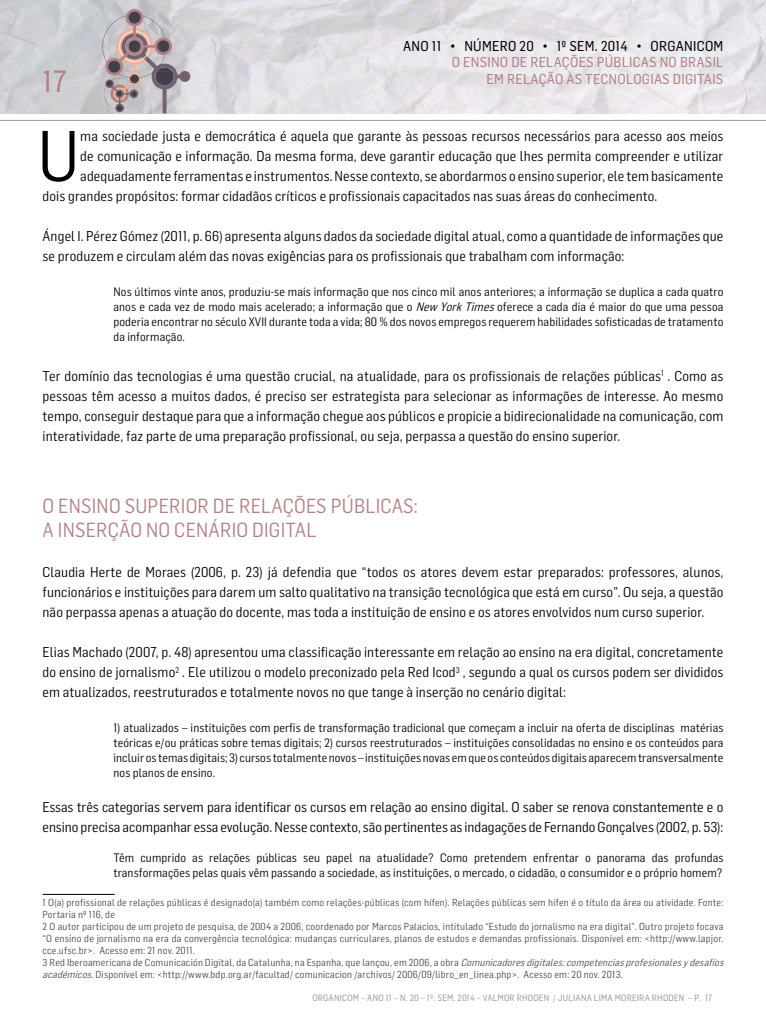
<style>
.page{position:relative;width:766px;height:1021px;background:#fff}
.page>*{position:absolute;margin:0;border:0;box-sizing:border-box;transform-origin:0 0}
.t1{font:70.1px "Flama Semicondensed";color:#000}
.t2{font:30px "Flama Semicondensed Basic";color:#b38184}
.t3{font:20px/24px "Flama Semicondensed";letter-spacing:.01em;color:#b38184}
.t4{font:14px/20px "Flama Semicondensed";letter-spacing:.01em;color:#000;text-align:justify}
.t5{font:14px/16.8px "Flama Semicondensed Basic";letter-spacing:.02em;color:#b38184;text-align:right}
.t6{font:14px "Flama Semicondensed Basic";letter-spacing:.02em;color:#000}
.t7{font:12px/15px "Flama Semicondensed";letter-spacing:.01em;color:#000;text-align:justify}
.t8{font:10px/12px "Flama Semicondensed";letter-spacing:.02em;color:#4a4a49}
.t9{font:9px "Flama Semicondensed Basic";letter-spacing:.02em;color:#9d9d9c}
.s1{font-style:italic}
</style>
<div class="page">
<img style="left:0;top:0;width:765px;height:113px">
<hr style="left:0;top:120px;width:765px;height:1px;background:#9d9d9c">
<svg style="left:102px;top:9px;width:88px;height:104px;background:#b4aaae"></svg>
<hr style="left:43px;top:893px;width:72px;height:1px;background:#000">
<p class="t6" style="left:403px;top:37px;width:321px">ANO 11 • NÚMERO 20 • 1º SEM. 2014 • ORGANICOM</p>
<p class="t5" style="left:451px;top:53px;width:273px">O ENSINO DE RELAÇÕES PÚBLICAS NO BRASIL<br>EM RELAÇÃO ÀS TECNOLOGIAS DIGITAIS</p>
<h2 class="t2" style="left:43px;top:62px;width:26px">17</h2>
<h1 class="t1" style="left:37px;top:111px;width:44px">U</h1>
<p class="t4" style="left:80px;top:125px;width:644px">ma sociedade justa e democrática é aquela que garante às pessoas recursos necessários para acesso aos meios</p>
<p class="t4" style="left:80px;top:145px;width:644px">de comunicação e informação. Da mesma forma, deve garantir educação que lhes permita compreender e utilizar</p>
<p class="t4" style="left:80px;top:165px;width:644px">adequadamente ferramentas e instrumentos. Nesse contexto, se abordarmos o ensino superior, ele tem basicamente</p>
<p class="t4" style="left:43px;top:185px;width:616px">dois grandes propósitos: formar cidadãos críticos e profissionais capacitados nas suas áreas do conhecimento.</p>
<p class="t4" style="left:43px;top:225px;width:682px">Ángel I. Pérez Gómez (2011, p. 66) apresenta alguns dados da sociedade digital atual, como a quantidade de informações que se produzem e circulam além das novas exigências para os profissionais que trabalham com informação:</p>
<p class="t7" style="left:113px;top:284px;width:611px">Nos últimos vinte anos, produziu-se mais informação que nos cinco mil anos anteriores; a informação se duplica a cada quatro anos e cada vez de modo mais acelerado; a informação que o <span class="s1">New YorkTimes</span>oferece a cada dia é maior do que uma pessoa poderia encontrar no século XVII durante toda a vida; 80 % dos novos empregos requerem habilidades sofisticadas de tratamento da informação.</p>
<p class="t4" style="left:43px;top:365px;width:682px">Ter domínio das tecnologias é uma questão crucial, na atualidade, para os profissionais de relações públicas<sup>1</sup> . Como as pessoas têm acesso a muitos dados, é preciso ser estrategista para selecionar as informações de interesse. Ao mesmo tempo, conseguir destaque para que a informação chegue aos públicos e propicie a bidirecionalidade na comunicação, com interatividade, faz parte de uma preparação profissional, ou seja, perpassa a questão do ensino superior.</p>
<h3 class="t3" style="left:43px;top:493px;width:376px">O ENSINO SUPERIOR DE RELAÇÕES PÚBLICAS:<br>A INSERÇÃO NO CENÁRIO DIGITAL</h3>
<p class="t4" style="left:43px;top:561px;width:682px">Claudia Herte de Moraes (2006, p. 23) já defendia que “todos os atores devem estar preparados: professores, alunos, funcionários e instituições para darem um salto qualitativo na transição tecnológica que está em curso”. Ou seja, a questão não perpassa apenas a atuação do docente, mas toda a instituição de ensino e os atores envolvidos num curso superior.</p>
<p class="t4" style="left:43px;top:641px;width:682px">Elias Machado (2007, p. 48) apresentou uma classificação interessante em relação ao ensino na era digital, concretamente do ensino de jornalismo<sup>2</sup> . Ele utilizou o modelo preconizado pela Red Icod<sup>3</sup> , segundo a qual os cursos podem ser divididos em atualizados, reestruturados e totalmente novos no que tange à inserção no cenário digital:</p>
<p class="t7" style="left:113px;top:720px;width:611px">1) atualizados – instituições com perfis de transformação tradicional que começam a incluir na oferta de disciplinas matérias teóricas e/ou práticas sobre temas digitais; 2) cursos reestruturados – instituições consolidadas no ensino e os conteúdos para incluir os temas digitais; 3) cursos totalmente novos – instituições novas em que os conteúdos digitais aparecem transversalmente nos planos de ensino.</p>
<p class="t4" style="left:43px;top:796px;width:682px">Essas três categorias servem para identificar os cursos em relação ao ensino digital. O saber se renova constantemente e o ensino precisa acompanhar essa evolução. Nesse contexto, são pertinentes as indagações de Fernando Gonçalves (2002, p. 53):</p>
<p class="t7" style="left:113px;top:850px;width:611px">Têm cumprido as relações públicas seu papel na atualidade? Como pretendem enfrentar o panorama das profundas transformações pelas quais vêm passando a sociedade, as instituições, o mercado, o cidadão, o consumidor e o próprio homem?</p>
<p class="t8" style="left:43px;top:896px;width:685px">1 O(a) profissional de relações públicas é designado(a) também como relações-públicas (com hífen). Relações públicas sem hífen é o título da área ou atividade. Fonte:<br>Portaria nº 116, de<br>2 O autor participou de um projeto de pesquisa, de 2004 a 2006, coordenado por Marcos Palacios, intitulado “Estudo do jornalismo na era digital”. Outro projeto focava “O ensino de jornalismo na era da convergência tecnológica: mudanças curriculares, planos de estudos e demandas profissionais. Disponível em: &lt;http://www.lapjor. cce.ufsc.br&gt;. Acesso em: 21 nov. 2011.<br>3 Red Iberoamericana de Comunicación Digital, da Catalunha, na Espanha, que lançou, em 2006, a obra <span class="s1">Comunicadoresdigitales:competenciasprofesionalesydesafíos académicos</span>. Disponível em: &lt;http://www.bdp.org.ar/facultad/ comunicacion /archivos/ 2006/09/libro_en_linea.php&gt;. Acesso em: 20 nov. 2013.</p>
<p class="t9" style="left:312px;top:992px;width:401px">ORGANICOM – ANO 11 – N. 20 – 1º. SEM. 2014 – VALMOR RHODEN / JULIANA LIMA MOREIRA RHODEN – P. 17</p>
</div>
